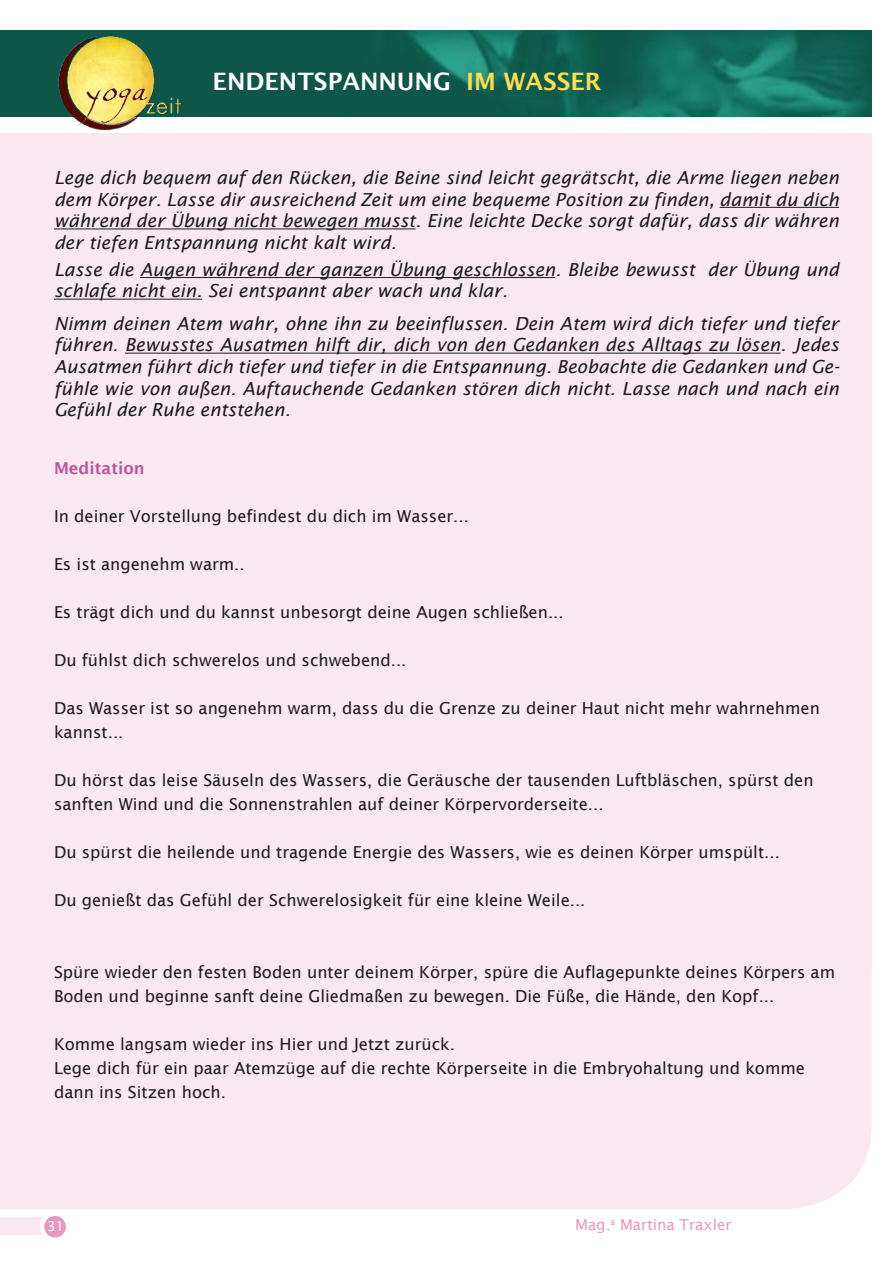
<style>
.page{position:relative;width:893px;height:1263px;background:#fff}
.page>*{position:absolute;margin:0;border:0;box-sizing:border-box;transform-origin:0 0}
.t1{font:600 24px "Lucida Sans";color:#fff}
.t2{font:italic 18px/21.6px "Lucida Sans";color:#1b1b1f;text-align:justify}
.t3{font:16.5px/24px "Lucida Sans";color:#1b1b1f}
.t4{font:600 16.5px "Lucida Sans";color:#bb579d}
.t5{font:15px "Lucida Sans";color:#e997bf}
.t6{font:13.5px "Lucida Sans";color:#fff}
.s1{color:#ffde4c}
</style>
<div class="page">
<div style="left:0;top:969px;width:872px;height:240px;background:#fae8f1"></div>
<img style="left:0;top:30px;width:872px;height:86px">
<div style="left:0;top:1217px;width:63px;height:17px;background:#fae8f1"></div>
<svg style="left:42px;top:1214px;width:26px;height:26px"></svg>
<div style="left:40px;top:1211px;width:30px;height:31px;border:4px solid #fff;border-radius:50%"></div>
<div style="left:0;top:133px;width:872px;height:836px;background:#fae8f1"></div>
<img style="left:37px;top:30px;width:201px;height:101px">
<hr style="left:719px;top:207px;width:120px;height:1px;background:#1b1b1f">
<hr style="left:54px;top:228px;width:361px;height:1px;background:#1b1b1f">
<hr style="left:140px;top:277px;width:415px;height:1px;background:#1b1b1f">
<hr style="left:54px;top:299px;width:148px;height:1px;background:#1b1b1f">
<hr style="left:125px;top:353px;width:655px;height:1px;background:#1b1b1f">
<p class="t1" style="left:213px;top:68px;width:390px">ENDENTSPANNUNG <span class="s1">IM WASSER</span></p>
<p class="t2" style="left:54px;top:167px;width:786px">Lege dich bequem auf den Rücken, die Beine sind leicht gegrätscht, die Arme liegen neben dem Körper. Lasse dir ausreichend Zeit um eine bequeme Position zu finden, damit du dich während der Übung nicht bewegen musst. Eine leichte Decke sorgt dafür, dass dir währen der tiefen Entspannung nicht kalt wird.</p>
<p class="t2" style="left:54px;top:259px;width:786px">Lasse die Augen während der ganzen Übung geschlossen. Bleibe bewusst der Übung und schlafe nicht ein. Sei entspannt aber wach und klar.</p>
<p class="t2" style="left:54px;top:313px;width:787px">Nimm deinen Atem wahr, ohne ihn zu beeinflussen. Dein Atem wird dich tiefer und tiefer führen. Bewusstes Ausatmen hilft dir, dich von den Gedanken des Alltags zu lösen. Jedes Ausatmen führt dich tiefer und tiefer in die Entspannung. Beobachte die Gedanken und Ge&shy;fühle wie von außen. Auftauchende Gedanken stören dich nicht. Lasse nach und nach ein Gefühl der Ruhe entstehen.</p>
<p class="t4" style="left:54px;top:459px;width:92px">Meditation</p>
<p class="t3" style="left:54px;top:504px;width:416px">In deiner Vorstellung befindest du dich im Wasser...</p>
<p class="t3" style="left:54px;top:552px;width:192px">Es ist angenehm warm..</p>
<p class="t3" style="left:54px;top:600px;width:511px">Es trägt dich und du kannst unbesorgt deine Augen schließen...</p>
<p class="t3" style="left:54px;top:648px;width:354px">Du fühlst dich schwerelos und schwebend...</p>
<p class="t3" style="left:54px;top:696px;width:767px">Das Wasser ist so angenehm warm, dass du die Grenze zu deiner Haut nicht mehr wahrnehmen kannst...</p>
<p class="t3" style="left:54px;top:768px;width:761px">Du hörst das leise Säuseln des Wassers, die Geräusche der tausenden Luftbläschen, spürst den sanften Wind und die Sonnenstrahlen auf deiner Körpervorderseite...</p>
<p class="t3" style="left:54px;top:840px;width:727px">Du spürst die heilende und tragende Energie des Wassers, wie es deinen Körper umspült...</p>
<p class="t3" style="left:54px;top:888px;width:533px">Du genießt das Gefühl der Schwerelosigkeit für eine kleine Weile...</p>
<p class="t3" style="left:54px;top:960px;width:783px">Spüre wieder den festen Boden unter deinem Körper, spüre die Auflagepunkte deines Körpers am<br>Boden und beginne sanft deine Gliedmaßen zu bewegen. Die Füße, die Hände, den Kopf...</p>
<p class="t3" style="left:54px;top:1032px;width:403px">Komme langsam wieder ins Hier und Jetzt zurück.</p>
<p class="t3" style="left:54px;top:1056px;width:753px">Lege dich für ein paar Atemzüge auf die rechte Körperseite in die Embryohaltung und komme dann ins Sitzen hoch.</p>
<p class="t6" style="left:47px;top:1218px;width:19px">31</p>
<p class="t5" style="left:575px;top:1215px;width:158px">Mag.<sup>a</sup> Martina Traxler</p>
</div>
